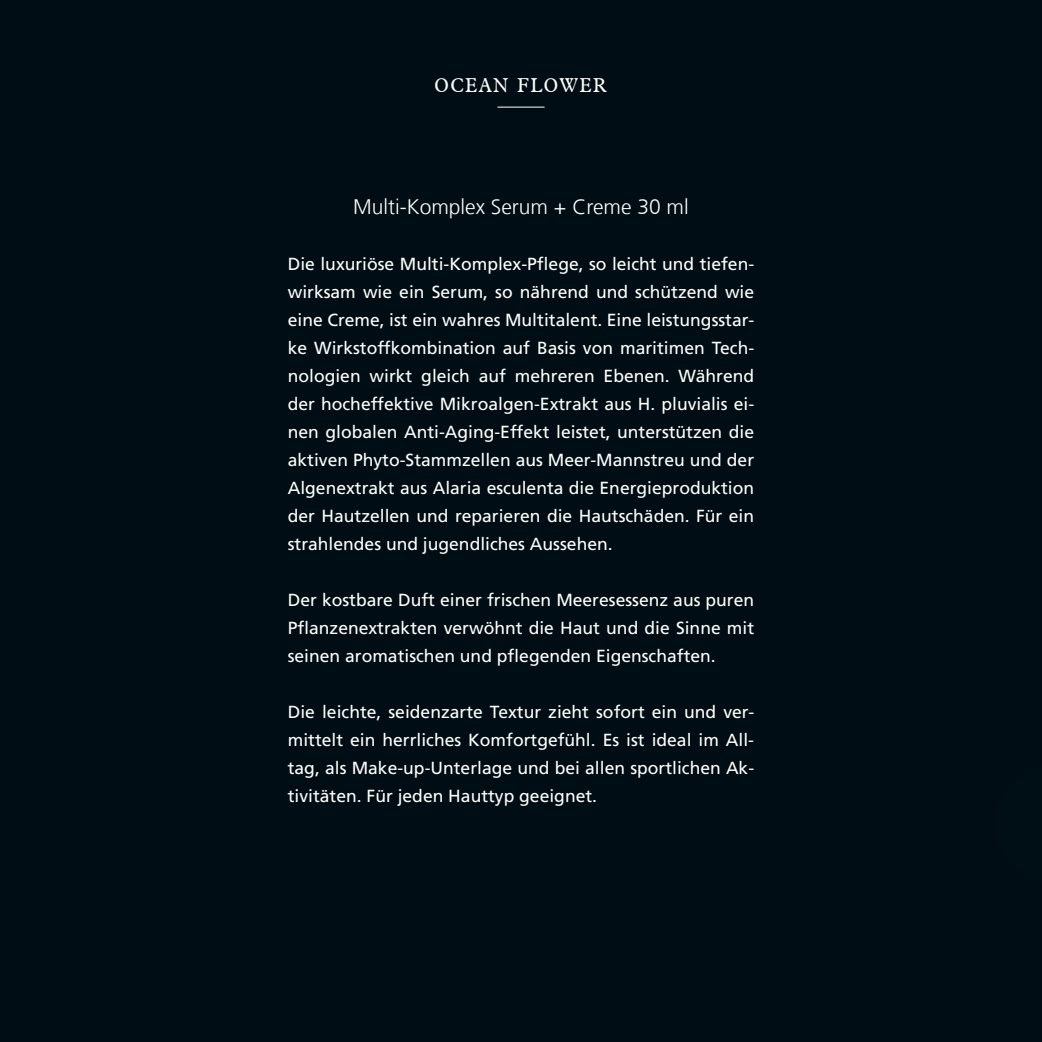
<style>
.page{position:relative;width:1042px;height:1042px;background:#000d14}
.page>*{position:absolute;margin:0;border:0;box-sizing:border-box;transform-origin:0 0}
.t1{font:300 21px "Frutiger LT Com";color:#fff}
.t2{font:19.25px "Plan Normal";letter-spacing:.15em;color:#fff}
.t3{font:17.5px/28px "Frutiger LT Com";color:#fff;text-align:justify}
</style>
<div class="page">
<hr style="left:497px;top:107px;width:47px;height:1px;background:#fff">
<p class="t2" style="left:435px;top:74px;width:172px">OCEAN FLOWER</p>
<p class="t1" style="left:353px;top:195px;width:337px">Multi-Komplex Serum + Creme 30 ml</p>
<p class="t3" style="left:288px;top:250px;width:468px">Die luxuriöse Multi-Komplex-Pflege, so leicht und tiefen&shy;wirksam wie ein Serum, so nährend und schützend wie eine Creme, ist ein wahres Multitalent. Eine leistungsstar&shy;ke Wirkstoffkombination auf Basis von maritimen Tech&shy;nologien wirkt gleich auf mehreren Ebenen. Während der hocheffektive Mikroalgen-Extrakt aus H. pluvialis ei&shy;nen globalen Anti-Aging-Effekt leistet, unterstützen die aktiven Phyto-Stammzellen aus Meer-Mannstreu und der Algenextrakt aus Alaria esculenta die Energieproduktion der Hautzellen und reparieren die Hautschäden. Für ein strahlendes und jugendliches Aussehen.</p>
<p class="t3" style="left:288px;top:586px;width:468px">Der kostbare Duft einer frischen Meeresessenz aus puren Pflanzenextrakten verwöhnt die Haut und die Sinne mit seinen aromatischen und pflegenden Eigenschaften.</p>
<p class="t3" style="left:288px;top:698px;width:468px">Die leichte, seidenzarte Textur zieht sofort ein und ver&shy;mittelt ein herrliches Komfortgefühl. Es ist ideal im All&shy;tag, als Make-up-Unterlage und bei allen sportlichen Ak&shy;tivitäten. Für jeden Hauttyp geeignet.</p>
</div>
